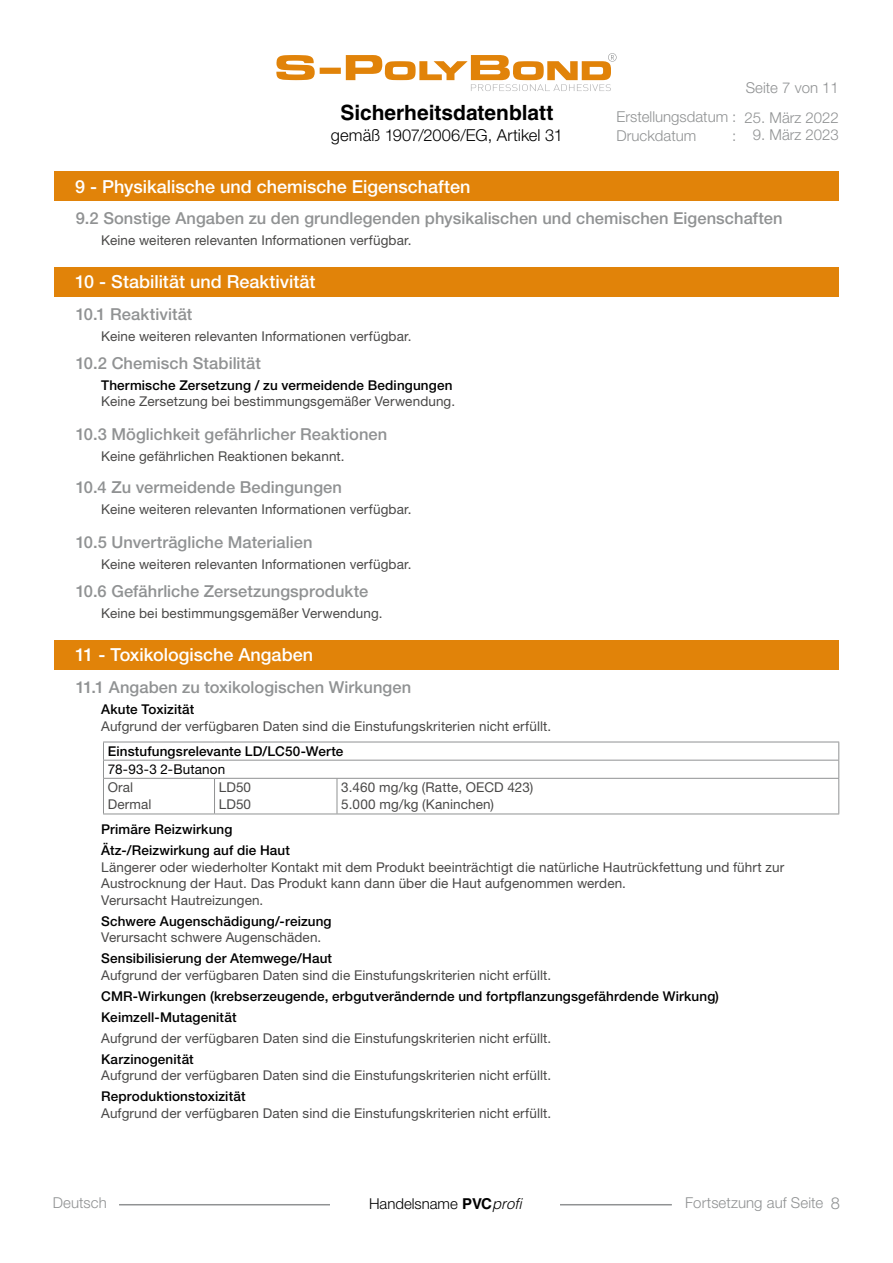
<style>
.page{position:relative;width:893px;height:1263px;background:#fff}
.page>*{position:absolute;margin:0;border:0;box-sizing:border-box;transform-origin:0 0}
.t1{font:700 21px "Helvetica LT Std";color:#000}
.t2{font:500 18px "Helvetica Neue LT Std";color:#fff}
.t3{font:500 16.5px "Helvetica Neue LT Std";letter-spacing:.005em;color:#909293}
.t4{font:300 16.5px "Helvetica Neue LT Std";letter-spacing:.005em;color:#000}
.t5{font:300 16.5px "Helvetica Neue LT Std";color:#909293}
.t6{font:300 15px/18.5px "Helvetica Neue LT Std";color:#909293}
.t7{font:300 15px "Helvetica Neue LT Std";color:#000}
.t8{font:13.5px/16.5px "Helvetica Neue LT Std";letter-spacing:.01em;color:#4a4948}
.t9{font:500 13.5px/21px "Helvetica Neue LT Std";letter-spacing:.01em;color:#000}
.t10{font:13.5px "Helvetica Neue LT Std";letter-spacing:.01em;color:#000}
.s1{font-family:"Helvetica LT Std";font-weight:700}
.s2{font-family:"Helvetica LT Std";font-style:italic}
</style>
<div class="page">
<svg style="left:276px;top:53px;width:341px;height:38px"></svg>
<hr style="left:119px;top:1204px;width:553px;height:1px;background:#909293">
<div style="left:331px;top:1198px;width:229px;height:30px;background:#fff"></div>
<div style="left:54px;top:171px;width:785px;height:30px;background:#e18309"></div>
<div style="left:54px;top:267px;width:785px;height:30px;background:#e18309"></div>
<div style="left:54px;top:640px;width:785px;height:30px;background:#e18309"></div>
<hr style="left:103px;top:742px;width:112px;height:1px;background:#909293">
<hr style="left:215px;top:742px;width:122px;height:1px;background:#909293">
<hr style="left:337px;top:742px;width:502px;height:1px;background:#909293">
<hr style="left:103px;top:760px;width:112px;height:1px;background:#909293">
<svg style="left:103px;top:742px;width:1px;height:36px"></svg>
<hr style="left:215px;top:760px;width:122px;height:1px;background:#909293">
<hr style="left:337px;top:760px;width:502px;height:1px;background:#909293">
<svg style="left:838px;top:742px;width:1px;height:36px"></svg>
<hr style="left:103px;top:778px;width:112px;height:1px;background:#909293">
<hr style="left:103px;top:779px;width:1px;height:35px;background:#909293">
<hr style="left:215px;top:778px;width:122px;height:1px;background:#909293">
<hr style="left:214px;top:779px;width:1px;height:35px;background:#909293">
<hr style="left:337px;top:778px;width:502px;height:1px;background:#909293">
<hr style="left:337px;top:779px;width:1px;height:35px;background:#909293">
<hr style="left:838px;top:779px;width:1px;height:35px;background:#909293">
<hr style="left:103px;top:814px;width:112px;height:1px;background:#909293">
<hr style="left:215px;top:814px;width:122px;height:1px;background:#909293">
<hr style="left:337px;top:814px;width:502px;height:1px;background:#909293">
<h1 class="t1" style="left:340px;top:100px;width:215px">Sicherheitsdatenblatt</h1>
<p class="t4" style="left:331px;top:125px;width:233px">gemäß 1907/2006/EG, Artikel 31</p>
<h2 class="t2" style="left:75px;top:176px;width:397px">9 - Physikalische und chemische Eigenschaften</h2>
<p class="t6" style="left:746px;top:78px;width:95px">Seite 7 von 11</p>
<p class="t6" style="left:617px;top:107px;width:121px">Erstellungsdatum :<br>Druckdatum</p>
<p class="t6" style="left:744px;top:108px;width:96px">25. März 2022</p>
<p class="t6" style="left:732px;top:125px;width:108px">: 9. März 2023</p>
<p class="t3" style="left:76px;top:209px;width:708px">9.2 Sonstige Angaben zu den grundlegenden physikalischen und chemischen Eigenschaften</p>
<p class="t8" style="left:101px;top:232px;width:312px">Keine weiteren relevanten Informationen verfügbar.</p>
<h2 class="t2" style="left:75px;top:271px;width:242px">10 - Stabilität und Reaktivität</h2>
<p class="t3" style="left:76px;top:304px;width:118px">10.1 Reaktivität</p>
<p class="t8" style="left:101px;top:328px;width:312px">Keine weiteren relevanten Informationen verfügbar.</p>
<p class="t3" style="left:76px;top:353px;width:187px">10.2 Chemisch Stabilität</p>
<p class="t9" style="left:101px;top:374px;width:353px">Thermische Zersetzung / zu vermeidende Bedingungen</p>
<p class="t8" style="left:101px;top:393px;width:355px">Keine Zersetzung bei bestimmungsgemäßer Verwendung.</p>
<p class="t3" style="left:76px;top:424px;width:313px">10.3 Möglichkeit gefährlicher Reaktionen</p>
<p class="t8" style="left:101px;top:447px;width:245px">Keine gefährlichen Reaktionen bekannt.</p>
<p class="t3" style="left:76px;top:477px;width:268px">10.4 Zu vermeidende Bedingungen</p>
<p class="t8" style="left:101px;top:501px;width:312px">Keine weiteren relevanten Informationen verfügbar.</p>
<p class="t3" style="left:76px;top:532px;width:238px">10.5 Unverträgliche Materialien</p>
<p class="t8" style="left:101px;top:555px;width:312px">Keine weiteren relevanten Informationen verfügbar.</p>
<p class="t3" style="left:76px;top:581px;width:294px">10.6 Gefährliche Zersetzungsprodukte</p>
<p class="t8" style="left:101px;top:604px;width:283px">Keine bei bestimmungsgemäßer Verwendung.</p>
<h2 class="t2" style="left:75px;top:644px;width:239px">11 - Toxikologische Angaben</h2>
<p class="t3" style="left:76px;top:677px;width:337px">11.1 Angaben zu toxikologischen Wirkungen</p>
<p class="t9" style="left:101px;top:699px;width:95px">Akute Toxizität</p>
<p class="t8" style="left:101px;top:717px;width:452px">Aufgrund der verfügbaren Daten sind die Einstufungskriterien nicht erfüllt.</p>
<p class="t9" style="left:108px;top:740px;width:237px">Einstufungsrelevante LD/LC50-Werte</p>
<p class="t10" style="left:108px;top:761px;width:119px">78-93-3 2-Butanon</p>
<p class="t8" style="left:108px;top:779px;width:45px">Oral<br>Dermal</p>
<p class="t8" style="left:219px;top:779px;width:34px">LD50<br>LD50</p>
<p class="t8" style="left:341px;top:779px;width:194px">3.460 mg/kg (Ratte, OECD 423)<br>5.000 mg/kg (Kaninchen)</p>
<p class="t9" style="left:101px;top:819px;width:190px">Primäre Reizwirkung<br>Ätz-/Reizwirkung auf die Haut</p>
<p class="t8" style="left:101px;top:859px;width:684px">Längerer oder wiederholter Kontakt mit dem Produkt beeinträchtigt die natürliche Hautrückfettung und führt zur<br>Austrocknung der Haut. Das Produkt kann dann über die Haut aufgenommen werden.<br>Verursacht Hautreizungen.</p>
<p class="t9" style="left:101px;top:910px;width:232px">Schwere Augenschädigung/-reizung</p>
<p class="t8" style="left:101px;top:929px;width:222px">Verursacht schwere Augenschäden.</p>
<p class="t9" style="left:101px;top:948px;width:232px">Sensibilisierung der Atemwege/Haut</p>
<p class="t8" style="left:101px;top:967px;width:452px">Aufgrund der verfügbaren Daten sind die Einstufungskriterien nicht erfüllt.</p>
<p class="t9" style="left:101px;top:985px;width:619px">CMR-Wirkungen (krebserzeugende, erbgutverändernde und fortpflanzungsgefährdende Wirkung)<br>Keimzell-Mutagenität</p>
<p class="t8" style="left:101px;top:1030px;width:452px">Aufgrund der verfügbaren Daten sind die Einstufungskriterien nicht erfüllt.</p>
<p class="t9" style="left:101px;top:1048px;width:94px">Karzinogenität</p>
<p class="t8" style="left:101px;top:1067px;width:452px">Aufgrund der verfügbaren Daten sind die Einstufungskriterien nicht erfüllt.</p>
<p class="t9" style="left:101px;top:1086px;width:146px">Reproduktionstoxizität</p>
<p class="t8" style="left:101px;top:1105px;width:452px">Aufgrund der verfügbaren Daten sind die Einstufungskriterien nicht erfüllt.</p>
<p class="t6" style="left:53px;top:1193px;width:56px">Deutsch</p>
<p class="t7" style="left:369px;top:1194px;width:154px">Handelsname <span class="s1">PVC</span><span class="s2">profi</span></p>
<p class="t6" style="left:685px;top:1193px;width:139px">Fortsetzung auf Seite</p>
<p class="t5" style="left:831px;top:1193px;width:11px">8</p>
</div>
